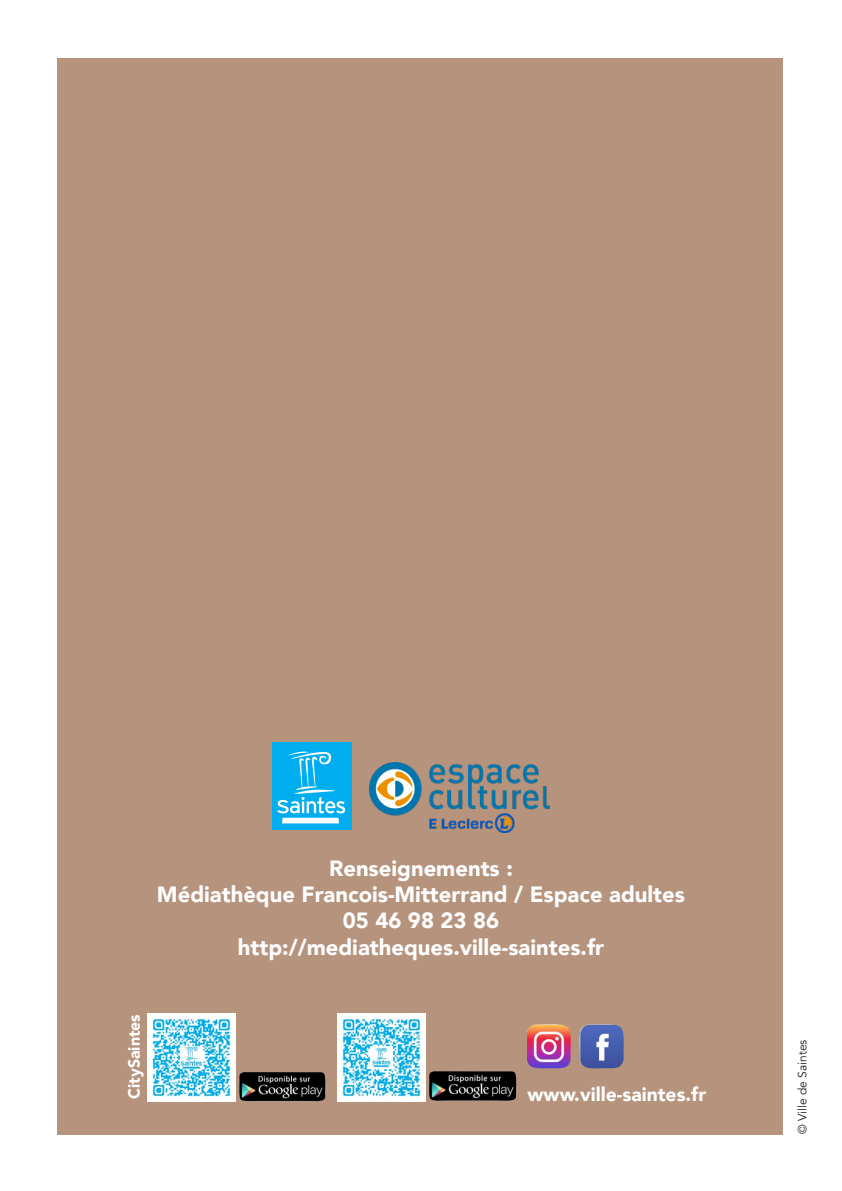
<style>
.page{position:relative;width:842px;height:1191px;background:#fff}
.page>*{position:absolute;margin:0;border:0;box-sizing:border-box;transform-origin:0 0}
.t1{font:900 22px "Avenir";color:#fff}
.t2{font:900 19.2px "Avenir";color:#fff}
.t3{font:900 16.2px "Avenir";color:#fff}
.t4{font:12px "Avenir";color:#231f20}
</style>
<div class="page">
<div style="left:57px;top:58px;width:725px;height:1076px;background:#b6937c"></div>
<img style="left:147px;top:1013px;width:88px;height:88px">
<img style="left:337px;top:1013px;width:88px;height:88px">
<img style="left:239px;top:1072px;width:86px;height:29px">
<img style="left:429px;top:1071px;width:87px;height:29px">
<img style="left:527px;top:1024px;width:97px;height:44px">
<div style="left:272px;top:742px;width:79px;height:88px;background:#00aeef"></div>
<svg style="left:277px;top:751px;width:68px;height:72px"></svg>
<img style="left:369px;top:763px;width:180px;height:69px">
<p class="t1" style="left:329px;top:849px;width:185px">Renseignements :</p>
<p class="t1" style="left:157px;top:875px;width:529px">Médiathèque Francois-Mitterrand / Espace adultes</p>
<p class="t1" style="left:343px;top:902px;width:158px">05 46 98 23 86</p>
<p class="t1" style="left:238px;top:928px;width:368px">http://mediatheques.ville-saintes.fr</p>
<p class="t3" style="left:120px;top:1098px;width:86px;rotate:-90deg">CitySaintes</p>
<p class="t2" style="left:528px;top:1078px;width:180px">www.ville-saintes.fr</p>
<p class="t4" style="left:795px;top:1134px;width:96px;rotate:-90deg">© Ville de Saintes</p>
</div>
